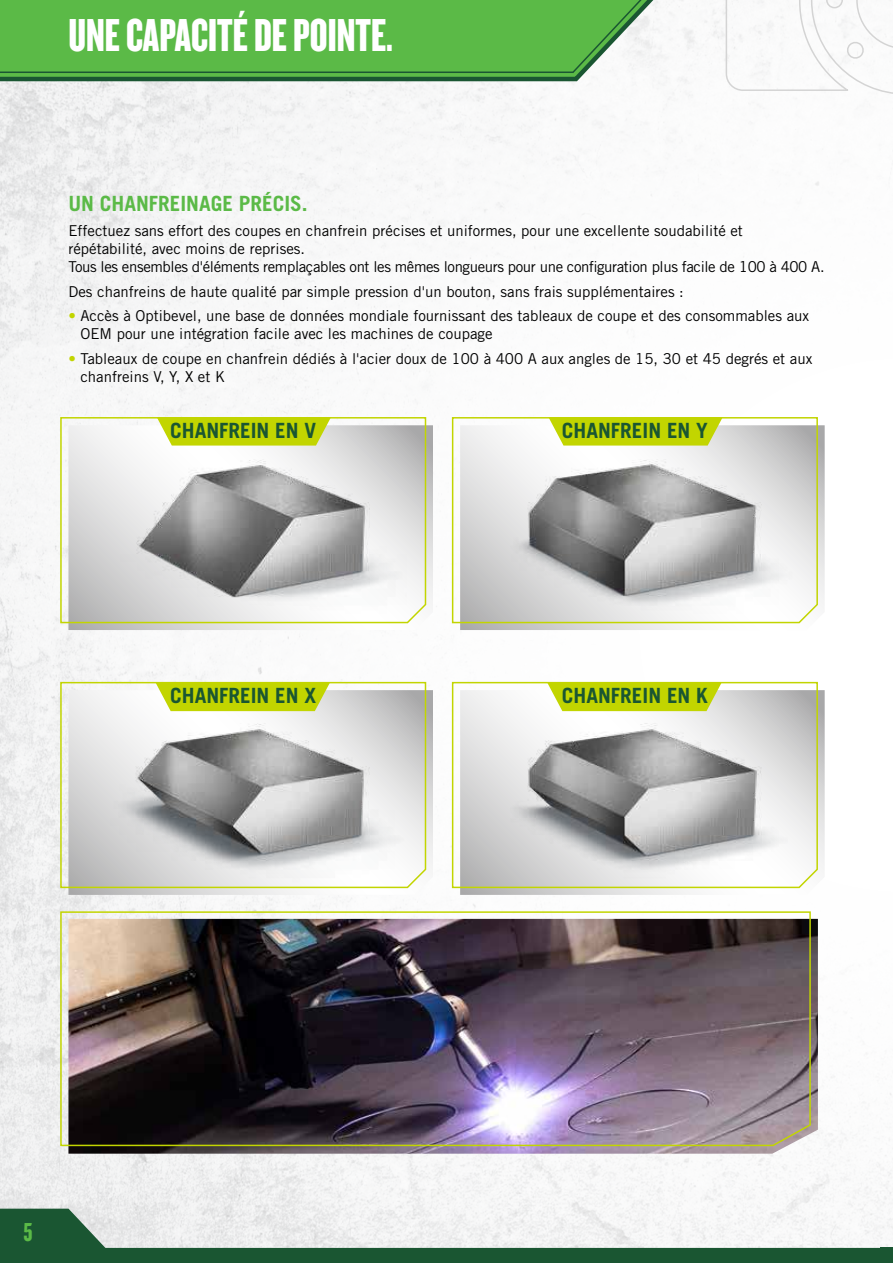
<style>
.page{position:relative;width:893px;height:1263px;background:#fff}
.page>*{position:absolute;margin:0;border:0;box-sizing:border-box;transform-origin:0 0}
.t1{font:48px "Knockout HTF68 Full Featherwt";color:#fff}
.t2{font:27px "Knockout HTF68 Full Featherwt";color:#5bba47}
.t3{font:700 21px "Trade Gothic LT Std";color:#1a5632}
.t4{font:700 21px "Trade Gothic LT Std";color:#5bba47}
.t5{font:15px/18px "Trade Gothic LT Std";color:#000}
.s1{color:#c2d500}
</style>
<div class="page">
<img style="left:0;top:0;width:893px;height:1209px">
<svg style="left:725px;top:0;width:168px;height:95px"></svg>
<svg style="left:0;top:1209px;width:893px;height:54px"></svg>
<svg style="left:0;top:0;width:669px;height:84px"></svg>
<svg style="left:0;top:0;width:655px;height:74px;background:#61ba50"></svg>
<svg style="left:68px;top:425px;width:365px;height:205px"></svg>
<svg style="left:68px;top:690px;width:365px;height:205px"></svg>
<svg style="left:460px;top:425px;width:365px;height:205px"></svg>
<svg style="left:460px;top:690px;width:365px;height:205px"></svg>
<svg style="left:59px;top:416px;width:368px;height:208px"></svg>
<svg style="left:451px;top:416px;width:368px;height:208px"></svg>
<svg style="left:451px;top:681px;width:368px;height:208px"></svg>
<svg style="left:157px;top:417px;width:174px;height:29px;background:#c6d717"></svg>
<svg style="left:548px;top:417px;width:175px;height:29px;background:#c6d718"></svg>
<svg style="left:59px;top:681px;width:368px;height:208px"></svg>
<img style="left:68px;top:919px;width:750px;height:235px">
<img style="left:59px;top:910px;width:753px;height:237px">
<svg style="left:156px;top:683px;width:174px;height:28px;background:#c5d714"></svg>
<svg style="left:547px;top:683px;width:175px;height:28px;background:#c6d715"></svg>
<h1 class="t1" style="left:68px;top:11px;width:326px">UNE CAPACITÉ DE POINTE.</h1>
<h3 class="t4" style="left:68px;top:191px;width:241px">UN CHANFREINAGE PRÉCIS.</h3>
<p class="t5" style="left:68px;top:221px;width:758px">Effectuez sans effort des coupes en chanfrein précises et uniformes, pour une excellente soudabilité et répétabilité, avec moins de reprises.<br>Tous les ensembles d'éléments remplaçables ont les mêmes longueurs pour une configuration plus facile de 100 à 400 A.</p>
<p class="t5" style="left:68px;top:282px;width:617px">Des chanfreins de haute qualité par simple pression d'un bouton, sans frais supplémentaires :</p>
<p class="t5" style="left:80px;top:307px;width:730px;text-indent:-12px"><span class="s1">•</span> Accès à Optibevel, une base de données mondiale fournissant des tableaux de coupe et des consommables aux<br>OEM pour une intégration facile avec les machines de coupage</p>
<p class="t5" style="left:80px;top:350px;width:733px;text-indent:-12px"><span class="s1">•</span> Tableaux de coupe en chanfrein dédiés à l'acier doux de 100 à 400 A aux angles de 15, 30 et 45 degrés et aux chanfreins V, Y, X et K</p>
<h3 class="t3" style="left:170px;top:418px;width:147px">CHANFREIN EN V</h3>
<h3 class="t3" style="left:562px;top:418px;width:147px">CHANFREIN EN Y</h3>
<h3 class="t3" style="left:170px;top:683px;width:147px">CHANFREIN EN X</h3>
<h3 class="t3" style="left:562px;top:683px;width:147px">CHANFREIN EN K</h3>
<h2 class="t2" style="left:23px;top:1219px;width:10px">5</h2>
</div>
